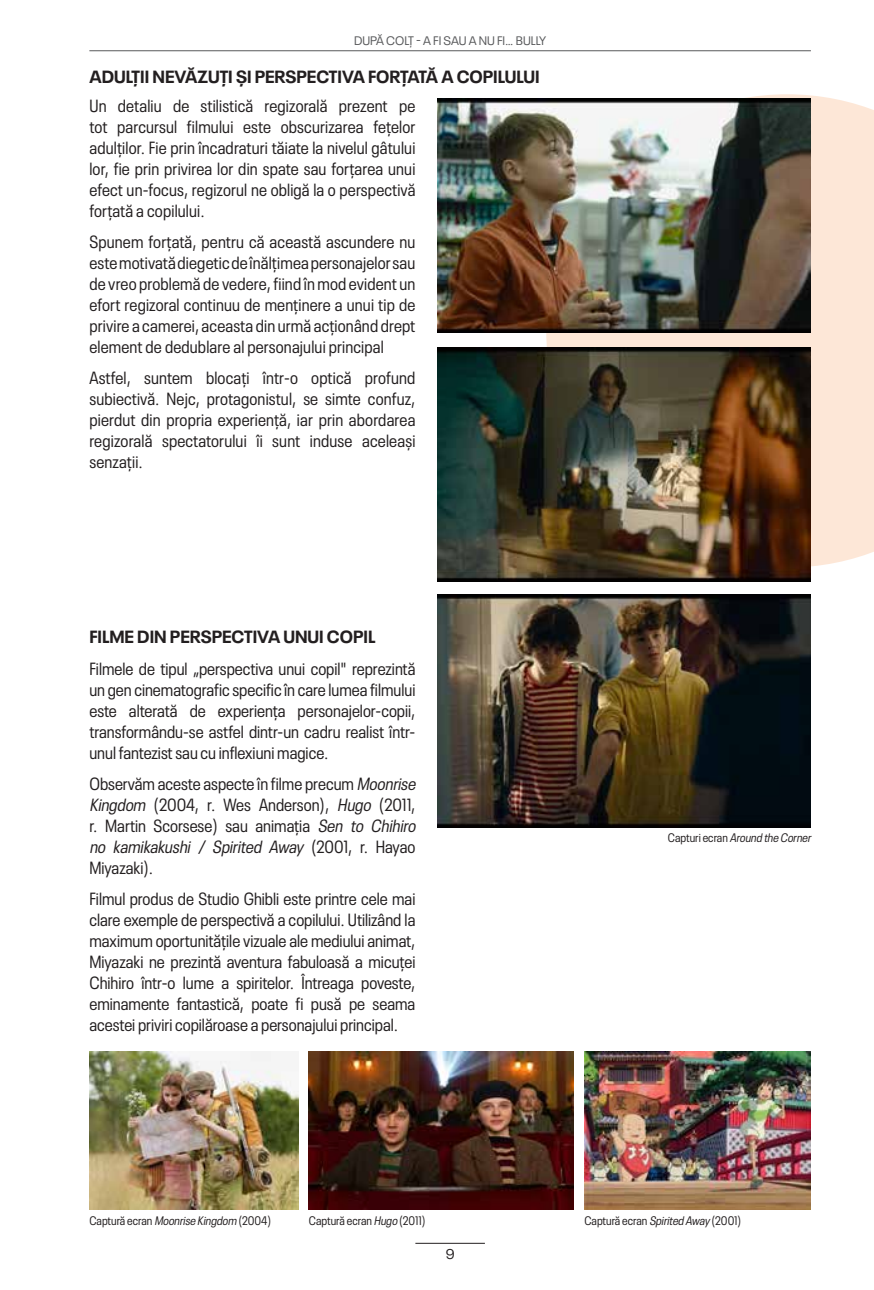
<style>
.page{position:relative;width:874px;height:1290px;background:#fff}
.page>*{position:absolute;margin:0;border:0;box-sizing:border-box;transform-origin:0 0}
.t1{font:condensed 17.5px/21px "Neue Plak";color:#231f20;text-align:justify}
.t2{font:700 17.5px "Neue Plak";color:#231f20}
.t3{font:14px "Neue Plak";color:#231f20}
.t4{font:condensed 12.25px "Neue Plak";color:#231f20}
.t5{font:italic condensed 12.25px "Neue Plak";color:#231f20}
.t6{font:12.25px "Neue Plak";color:#58595b}
.s1{font-style:italic}
.s2{font-style:normal}
</style>
<div class="page">
<hr style="left:89px;top:50px;width:721px;height:1px;background:#58595b">
<hr style="left:415px;top:1243px;width:69px;height:1px;background:#231f20">
<svg style="left:546px;top:94px;width:327px;height:473px;fill:#fde7d7"></svg>
<img style="left:437px;top:348px;width:373px;height:233px">
<img style="left:437px;top:594px;width:373px;height:234px">
<img style="left:437px;top:99px;width:373px;height:233px">
<img style="left:584px;top:1051px;width:226px;height:159px">
<img style="left:309px;top:1051px;width:264px;height:159px">
<img style="left:89px;top:1051px;width:209px;height:159px">
<p class="t6" style="left:354px;top:32px;width:194px">DUPĂ COLȚ - A FI SAU A NU FI… BULLY</p>
<p class="t2" style="left:89px;top:63px;width:451px">ADULȚII NEVĂZUȚI ȘI PERSPECTIVA FORȚATĂ A COPILULUI</p>
<p class="t1" style="left:89px;top:94px;width:327px">Un detaliu de stilistică regizorală prezent pe tot parcursul filmului este obscurizarea fețelor adulților. Fie prin încadraturi tăiate la nivelul gâtului lor, fie prin privirea lor din spate sau forțarea unui efect un-focus, regizorul ne obligă la o perspectivă forțată a copilului.</p>
<p class="t1" style="left:89px;top:230px;width:327px">Spunem forțată, pentru că această ascundere nu este motivată diegetic de înălțimea personajelor sau de vreo problemă de vedere, fiind în mod evident un efort regizoral continuu de menținere a unui tip de privire a camerei, aceasta din urmă acționând drept element de dedublare al personajului principal</p>
<p class="t1" style="left:89px;top:366px;width:327px">Astfel, suntem blocați într-o optică profund subiectivă. Nejc, protagonistul, se simte confuz, pierdut din propria experiență, iar prin abordarea regizorală spectatorului îi sunt induse aceleași senzații.</p>
<p class="t2" style="left:89px;top:623px;width:287px">FILME DIN PERSPECTIVA UNUI COPIL</p>
<p class="t1" style="left:89px;top:656px;width:327px">Filmele de tipul „perspectiva unui copil" reprezintă un gen cinematografic specific în care lumea filmului este alterată de experiența personajelor-copii, transformându-se astfel dintr-un cadru realist într&shy;unul fantezist sau cu inflexiuni magice.</p>
<p class="t1" style="left:89px;top:771px;width:331px;text-align:left">Observăm aceste aspecte în filme precum <span class="s1">Moonrise Kingdom</span> (2004, r. Wes Anderson), <span class="s1">Hugo</span> (2011, r. Martin Scorsese) sau animația <span class="s1">Sen to Chihiro no kamikakushi / Spirited Away</span> ( 2 0 0 1 , r . H a y a o Miyazaki).</p>
<p class="t1" style="left:89px;top:886px;width:327px">Filmul produs de Studio Ghibli este printre cele mai clare exemple de perspectivă a copilului. Utilizând la maximum oportunitățile vizuale ale mediului animat, Miyazaki ne prezintă aventura fabuloasă a micuței Chihiro într-o lume a spiritelor. Întreaga poveste, eminamente fantastică, poate fi pusă pe seama acestei priviri copilăroase a personajului principal.</p>
<p class="t5" style="left:667px;top:829px;width:147px"><span class="s2">C a pt u r i e c ra n</span> Around the Corner</p>
<p class="t4" style="left:89px;top:1211px;width:183px">Captură ecran <span class="s1">Moonrise Kingdom</span> (2004)</p>
<p class="t4" style="left:309px;top:1211px;width:118px">Captură ecran <span class="s1">Hugo</span> (2011)</p>
<p class="t4" style="left:584px;top:1211px;width:158px">Captură ecran <span class="s1">Spirited Away</span>(2001)</p>
<p class="t3" style="left:445px;top:1243px;width:10px">9</p>
</div>
